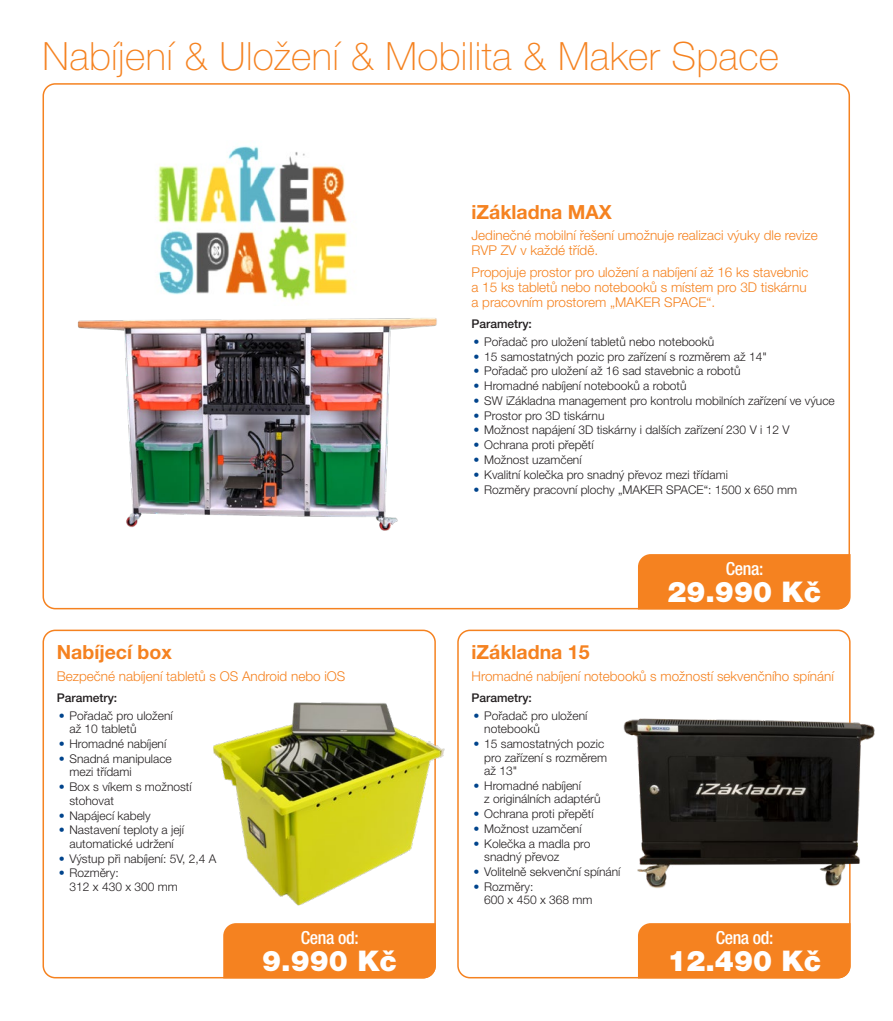
<style>
.page{position:relative;width:893px;height:1021px;background:#fff}
.page>*{position:absolute;margin:0;border:0;box-sizing:border-box;transform-origin:0 0}
.produkt{font:100 39px "Helvetica Neue LT Pro";letter-spacing:.01em;color:#f58220}
.t1{font:900 28.5px "Helvetica Neue LT Pro";color:#fff}
.nadpis{font:700 19.5px "Helvetica Neue LT Pro";color:#f58220}
.t2{font:500 condensed 18px "Helvetica Neue LT Pro";letter-spacing:-.02em;color:#fff}
.nadpis-2{font:300 13.5px/15px "Helvetica Neue LT Pro";color:#f58220}
.t3{font:300 12px/13.5px "Helvetica Neue LT Pro";color:#231f20}
.paremetry{font:500 12px "Helvetica Neue LT Pro";color:#231f20}
.s1{color:#01448c}
</style>
<div class="page">
<div style="left:43px;top:629px;width:393px;height:349px;border:2px solid #f58220;border-radius:12px"></div>
<div style="left:223px;top:923px;width:213px;height:55px;background:#f58220"></div>
<div style="left:638px;top:923px;width:213px;height:55px;background:#f58220"></div>
<div style="left:638px;top:554px;width:213px;height:55px;background:#f58220"></div>
<img style="left:77px;top:318px;width:360px;height:213px">
<img style="left:623px;top:706px;width:252px;height:191px">
<img style="left:213px;top:686px;width:246px;height:235px">
<img style="left:157px;top:146px;width:191px;height:155px">
<p class="produkt" style="left:43px;top:34px;width:738px">Nabíjení &amp; Uložení &amp; Mobilita &amp; Maker Space</p>
<p class="nadpis" style="left:471px;top:200px;width:142px">iZákladna MAX</p>
<p class="nadpis-2" style="left:471px;top:228px;width:348px">Jedinečné mobilní řešení umožnuje realizaci výuky dle revize<br>RVP ZV v každé třídě.</p>
<p class="nadpis-2" style="left:471px;top:264px;width:338px">Propojuje prostor pro uložení a nabíjení až 16 ks stavebnic a 15 ks tabletů nebo notebooků s místem pro 3D tiskárnu a pracovním prostorem „MAKER SPACE“.</p>
<p class="paremetry" style="left:471px;top:316px;width:62px">Parametry:</p>
<p class="t3" style="left:474px;top:334px;width:242px"><span class="s1">•</span> Pořadač pro uložení tabletů nebo notebooků</p>
<p class="t3" style="left:474px;top:349px;width:295px"><span class="s1">•</span> 15 samostatných pozic pro zařízení s rozměrem až 14"</p>
<p class="t3" style="left:474px;top:364px;width:268px"><span class="s1">•</span> Pořadač pro uložení až 16 sad stavebnic a robotů</p>
<p class="t3" style="left:474px;top:379px;width:214px"><span class="s1">•</span> Hromadné nabíjení notebooků a robotů</p>
<p class="t3" style="left:474px;top:393px;width:363px"><span class="s1">•</span> SW iZákladna management pro kontrolu mobilních zařízení ve výuce</p>
<p class="t3" style="left:474px;top:408px;width:132px"><span class="s1">•</span> Prostor pro 3D tiskárnu</p>
<p class="t3" style="left:474px;top:423px;width:317px"><span class="s1">•</span> Možnost napájení 3D tiskárny i dalších zařízení 230 V i 12 V</p>
<p class="t3" style="left:474px;top:438px;width:122px"><span class="s1">•</span> Ochrana proti přepětí</p>
<p class="t3" style="left:474px;top:453px;width:109px"><span class="s1">•</span> Možnost uzamčení</p>
<p class="t3" style="left:474px;top:467px;width:256px"><span class="s1">•</span> Kvalitní kolečka pro snadný převoz mezi třídami</p>
<p class="t3" style="left:474px;top:482px;width:325px"><span class="s1">•</span> Rozměry pracovní plochy „MAKER SPACE“: 1500 x 650 mm</p>
<p class="nadpis" style="left:57px;top:640px;width:117px">Nabíjecí box</p>
<p class="nadpis-2" style="left:57px;top:668px;width:290px">Bezpečné nabíjení tabletů s OS Android nebo iOS</p>
<p class="paremetry" style="left:57px;top:690px;width:62px">Parametry:</p>
<p class="t3" style="left:70px;top:708px;width:105px;text-indent:-11px"><span class="s1">•</span> Pořadač pro uložení až 10 tabletů</p>
<p class="t3" style="left:59px;top:736px;width:109px"><span class="s1">•</span> Hromadné nabíjení</p>
<p class="t3" style="left:70px;top:751px;width:104px;text-indent:-11px"><span class="s1">•</span> Snadná manipulace mezi třídami</p>
<p class="t3" style="left:70px;top:780px;width:124px;text-indent:-11px"><span class="s1">•</span> Box s víkem s možností stohovat</p>
<p class="t3" style="left:59px;top:808px;width:93px"><span class="s1">•</span> Napájecí kabely</p>
<p class="t3" style="left:59px;top:823px;width:127px;text-align:center"><span class="s1">•</span> Nastavení teploty a její automatické udržení</p>
<p class="t3" style="left:59px;top:851px;width:159px"><span class="s1">•</span> Výstup při nabíjení: 5V, 2,4 A</p>
<p class="t3" style="left:70px;top:866px;width:110px;text-indent:-11px"><span class="s1">•</span> Rozměry:<br>312 x 430 x 300 mm</p>
<p class="t2" style="left:301px;top:926px;width:59px">Cena od:</p>
<p class="t1" style="left:262px;top:943px;width:136px">9.990 Kč</p>
<p class="t2" style="left:726px;top:557px;width:39px">Cena:</p>
<p class="t1" style="left:667px;top:574px;width:155px">29.990 Kč</p>
<p class="nadpis" style="left:471px;top:640px;width:120px">iZákladna 15</p>
<p class="nadpis-2" style="left:471px;top:668px;width:364px">Hromadné nabíjení notebooků s možností sekvenčního spínání</p>
<p class="paremetry" style="left:471px;top:690px;width:62px">Parametry:</p>
<p class="t3" style="left:484px;top:708px;width:105px;text-indent:-11px"><span class="s1">•</span> Pořadač pro uložení notebooků</p>
<p class="t3" style="left:484px;top:736px;width:124px;text-indent:-11px"><span class="s1">•</span> 15 samostatných pozic pro zařízení s rozměrem až 13"</p>
<p class="t3" style="left:484px;top:778px;width:118px;text-indent:-11px"><span class="s1">•</span> Hromadné nabíjení<br>z originálních adaptérů</p>
<p class="t3" style="left:474px;top:807px;width:122px"><span class="s1">•</span> Ochrana proti přepětí</p>
<p class="t3" style="left:474px;top:821px;width:109px"><span class="s1">•</span> Možnost uzamčení</p>
<p class="t3" style="left:484px;top:836px;width:108px;text-indent:-11px"><span class="s1">•</span> Kolečka a madla pro snadný převoz</p>
<p class="t3" style="left:474px;top:864px;width:148px"><span class="s1">•</span> Volitelně sekvenční spínání</p>
<p class="t3" style="left:484px;top:879px;width:110px;text-indent:-11px"><span class="s1">•</span> Rozměry:<br>600 x 450 x 368 mm</p>
<p class="t2" style="left:716px;top:926px;width:59px">Cena od:</p>
<p class="t1" style="left:667px;top:943px;width:155px">12.490 Kč</p>
</div>
